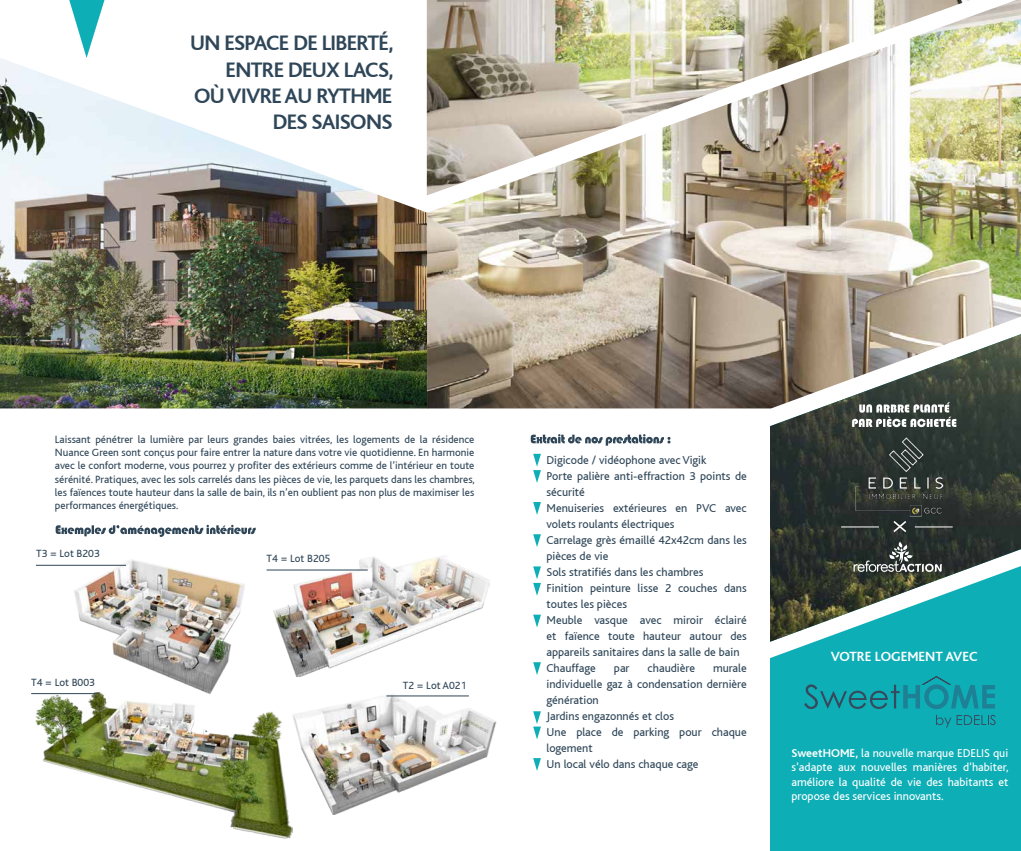
<style>
.page{position:relative;width:1021px;height:851px;background:#fff}
.page>*{position:absolute;margin:0;border:0;box-sizing:border-box;transform-origin:0 0}
.t1{font:700 22px/26.4px "Bliss";letter-spacing:-.03em;color:#2f4658;text-align:right}
.t2{font:700 14px "Bliss";color:#fff}
.t3{font:12px/16px "Bliss";color:#2f4658}
.t4{font:12px/14.4px "Bliss";color:#fff;text-align:justify}
.t5{font:700 12px "Bliss";color:#fff}
.t6{font:11px/13px "Bliss";color:#2f4658;text-align:justify}
.s1{font-weight:700}
</style>
<div class="page">
<img style="left:0;top:58px;width:427px;height:350px">
<svg style="left:69px;top:0;width:35px;height:58px"></svg>
<img style="left:427px;top:0;width:593px;height:408px">
<img style="left:427px;top:0;width:543px;height:195px">
<svg style="left:530px;top:434px;width:140px;height:11px"></svg>
<svg style="left:56px;top:524px;width:200px;height:13px"></svg>
<img style="left:770px;top:334px;width:250px;height:232px">
<svg style="left:770px;top:566px;width:250px;height:284px;background:#21a5aa"></svg>
<svg style="left:853px;top:541px;width:89px;height:31px;background:#4b514e"></svg>
<img style="left:854px;top:435px;width:91px;height:82px">
<svg style="left:891px;top:519px;width:17px;height:14px"></svg>
<hr style="left:914px;top:526px;width:38px;height:1px;background:#fff">
<hr style="left:841px;top:526px;width:38px;height:1px;background:#fff">
<svg style="left:852px;top:402px;width:104px;height:25px"></svg>
<svg style="left:804px;top:676px;width:191px;height:51px;background:#12a0aa"></svg>
<svg style="left:533px;top:453px;width:8px;height:30px"></svg>
<svg style="left:533px;top:502px;width:8px;height:12px"></svg>
<svg style="left:533px;top:534px;width:8px;height:13px"></svg>
<svg style="left:533px;top:566px;width:8px;height:29px"></svg>
<svg style="left:533px;top:614px;width:8px;height:13px"></svg>
<svg style="left:533px;top:662px;width:8px;height:13px"></svg>
<svg style="left:533px;top:711px;width:8px;height:28px"></svg>
<svg style="left:533px;top:758px;width:8px;height:12px"></svg>
<img style="left:293px;top:696px;width:204px;height:118px">
<img style="left:71px;top:560px;width:174px;height:132px">
<img style="left:273px;top:556px;width:216px;height:120px">
<img style="left:31px;top:692px;width:261px;height:147px">
<hr style="left:36px;top:564px;width:90px;height:1px;background:#2f4658">
<hr style="left:386px;top:695px;width:83px;height:1px;background:#2f4658">
<hr style="left:31px;top:693px;width:67px;height:1px;background:#2f4658">
<hr style="left:266px;top:569px;width:102px;height:1px;background:#2f4658">
<h1 class="t1" style="left:190px;top:30px;width:205px">UN ESPACE DE LIBERTÉ,<br>ENTRE DEUX LACS,<br>OÙ VIVRE AU RYTHME<br>DES SAISONS</h1>
<p class="t6" style="left:55px;top:433px;width:421px">Laissant pénétrer la lumière par leurs grandes baies vitrées, les logements de la résidence Nuance Green sont conçus pour faire entrer la nature dans votre vie quotidienne. En harmonie avec le confort moderne, vous pourrez y profiter des extérieurs comme de l’intérieur en toute sérénité. Pratiques, avec les sols carrelés dans les pièces de vie, les parquets dans les chambres, les faïences toute hauteur dans la salle de bain, ils n’en oublient pas non plus de maximiser les performances énergétiques.</p>
<p class="t6" style="left:36px;top:547px;width:65px">T3 = Lot B203</p>
<p class="t6" style="left:31px;top:675px;width:65px">T4 = Lot B003</p>
<p class="t6" style="left:266px;top:552px;width:65px">T4 = Lot B205</p>
<p class="t6" style="left:403px;top:678px;width:65px">T2 = Lot A021</p>
<p class="t3" style="left:546px;top:452px;width:202px">Digicode / vidéophone avec Vigik<br>Porte palière anti-effraction 3 points de sécurité<br>Menuiseries extérieures en PVC avec volets roulants électriques<br>Carrelage grès émaillé 42x42cm dans les pièces de vie<br>Sols stratifiés dans les chambres<br>Finition peinture lisse 2 couches dans toutes les pièces<br>Meuble vasque avec miroir éclairé et faïence toute hauteur autour des appareils sanitaires dans la salle de bain<br>Chauffage</p>
<p class="t3" style="left:546px;top:660px;width:202px;text-indent:166px">murale individuelle gaz à condensation dernière génération<br>Jardins engazonnés et clos<br>U ne place de parking pour chaque logement<br>U n local vélo dans chaque cage</p>
<p class="t3" style="left:614px;top:660px;width:17px">par</p>
<p class="t3" style="left:647px;top:660px;width:49px">chaudière</p>
<p class="t2" style="left:830px;top:649px;width:148px">VOTRE LOGEMENT AVEC</p>
<p class="t4" style="left:791px;top:746px;width:219px;text-indent:64px"><span class="s1">,</span> la nouvelle marque EDELIS qui s’adapte aux nouvelles manières d’habiter, améliore la qualité de vie des habitants et propose des services innovants.</p>
<p class="t5" style="left:791px;top:746px;width:41px">SWEETHOME</p>
</div>
